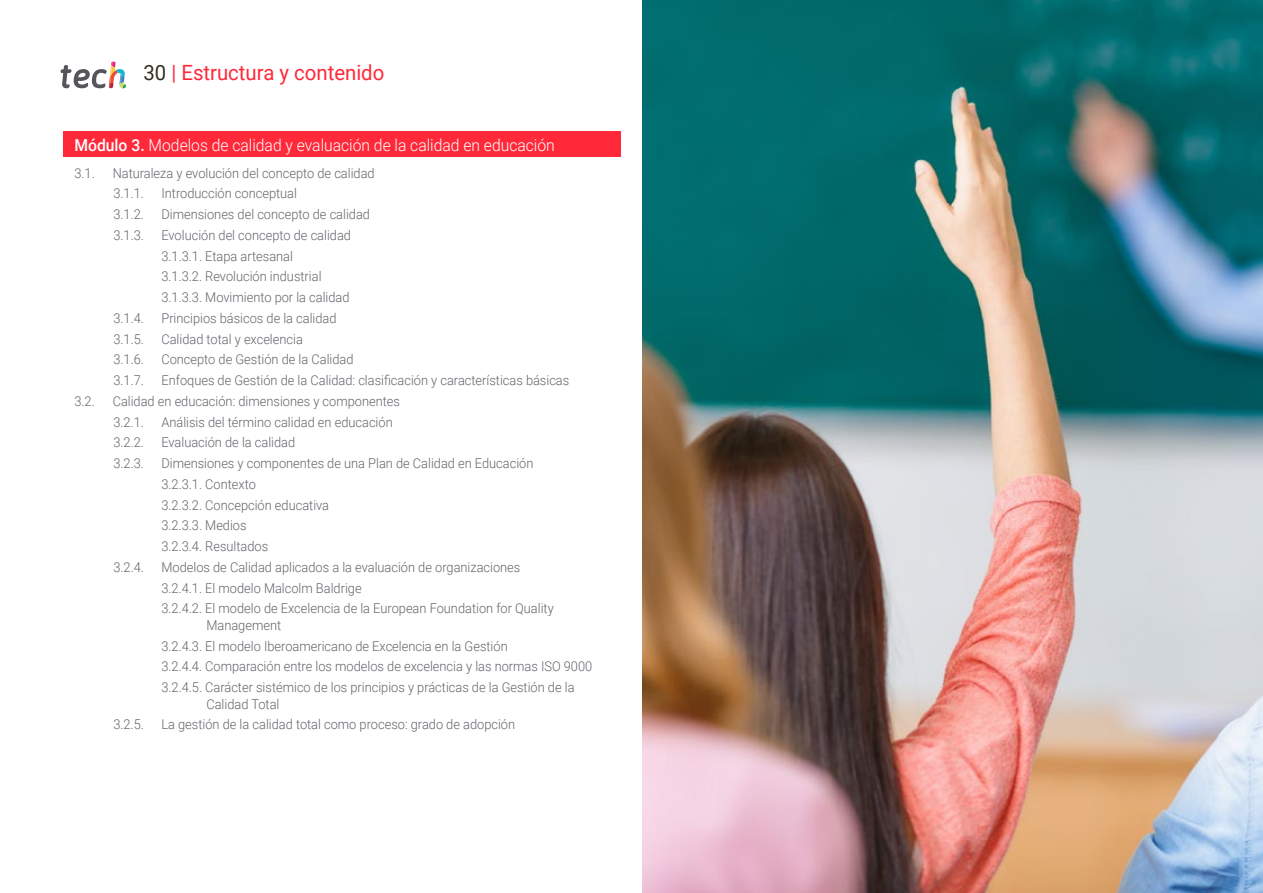
<style>
.page{position:relative;width:1263px;height:893px;background:#fff}
.page>*{position:absolute;margin:0;border:0;box-sizing:border-box;transform-origin:0 0}
.t1{font:21px "Roboto";color:#ff293a}
.t2{font:300 16.5px "Roboto";color:#fff;scale:.95 1}
.t3{font:300 13.5px/20.7px "Roboto";color:#61646a;scale:.95 1}
.s1{color:#312e20}
.s2{font-weight:500}
</style>
<div class="page">
<div style="left:63px;top:132px;width:558px;height:25px;background:#ff293a"></div>
<img style="left:642px;top:0;width:621px;height:893px">
<svg style="left:61px;top:62px;width:65px;height:27px"></svg>
<h1 class="t1" style="left:144px;top:57px;width:242px"><span class="s1">30</span> | Estructura y contenido</h1>
<p class="t2" style="left:74px;top:133px;width:507px"><span class="s2">Módulo 3.</span> Modelos de calidad y evaluación de la calidad en educación</p>
<p class="t3" style="left:74px;top:162px;width:23px">3.1.</p>
<p class="t3" style="left:113px;top:162px;width:277px">Naturaleza y evolución del concepto de calidad<br>3.1.1.</p>
<p class="t3" style="left:161px;top:183px;width:144px">Introducción conceptual</p>
<p class="t3" style="left:113px;top:203px;width:34px">3.1.2.</p>
<p class="t3" style="left:161px;top:203px;width:221px">Dimensiones del concepto de calidad</p>
<p class="t3" style="left:113px;top:224px;width:34px">3.1.3.</p>
<p class="t3" style="left:161px;top:224px;width:201px">Evolución del concepto de calidad<br>3.1.3.1. Etapa artesanal<br>3.1.3.2. Revolución industrial<br>3.1.3.3. Movimiento por la calidad</p>
<p class="t3" style="left:113px;top:307px;width:34px">3.1.4.</p>
<p class="t3" style="left:161px;top:307px;width:186px">Principios básicos de la calidad</p>
<p class="t3" style="left:113px;top:328px;width:34px">3.1.5.</p>
<p class="t3" style="left:161px;top:328px;width:150px">Calidad total y excelencia</p>
<p class="t3" style="left:113px;top:349px;width:34px">3.1.6.</p>
<p class="t3" style="left:161px;top:349px;width:204px">Concepto de Gestión de la Calidad</p>
<p class="t3" style="left:113px;top:369px;width:34px">3.1.7.</p>
<p class="t3" style="left:161px;top:369px;width:431px">Enfoques de Gestión de la Calidad: clasificación y características básicas</p>
<p class="t3" style="left:74px;top:390px;width:23px">3.2.</p>
<p class="t3" style="left:113px;top:390px;width:304px">Calidad en educación: dimensiones y componentes<br>3.2.1.</p>
<p class="t3" style="left:161px;top:411px;width:245px">Análisis del término calidad en educación</p>
<p class="t3" style="left:113px;top:432px;width:34px">3.2.2.</p>
<p class="t3" style="left:161px;top:432px;width:142px">Evaluación de la calidad</p>
<p class="t3" style="left:113px;top:452px;width:34px">3.2.3.</p>
<p class="t3" style="left:161px;top:452px;width:393px">Dimensiones y componentes de una Plan de Calidad en Educación<br>3.2.3.1. Contexto<br>3.2.3.2. Concepción educativa<br>3.2.3.3. Medios<br>3.2.3.4. Resultados</p>
<p class="t3" style="left:113px;top:556px;width:34px">3.2.4.</p>
<p class="t3" style="left:161px;top:556px;width:414px">Modelos de Calidad aplicados a la evaluación de organizaciones<br>3.2.4.1. El modelo Malcolm Baldrige<br>3.2.4.2. El modelo de Excelencia de la European Foundation for Quality</p>
<p class="t3" style="left:161px;top:614px;width:455px;text-indent:45px">Management<br>3.2.4.3. El modelo Iberoamericano de Excelencia en la Gestión<br>3.2.4.4. Comparación entre los modelos de excelencia y las normas ISO 9000<br>3.2.4.5. Carácter sistémico de los principios y prácticas de la Gestión de la</p>
<p class="t3" style="left:206px;top:693px;width:78px">Calidad Total</p>
<p class="t3" style="left:113px;top:714px;width:34px">3.2.5.</p>
<p class="t3" style="left:161px;top:714px;width:374px">La gestión de la calidad total como proceso: grado de adopción</p>
</div>
